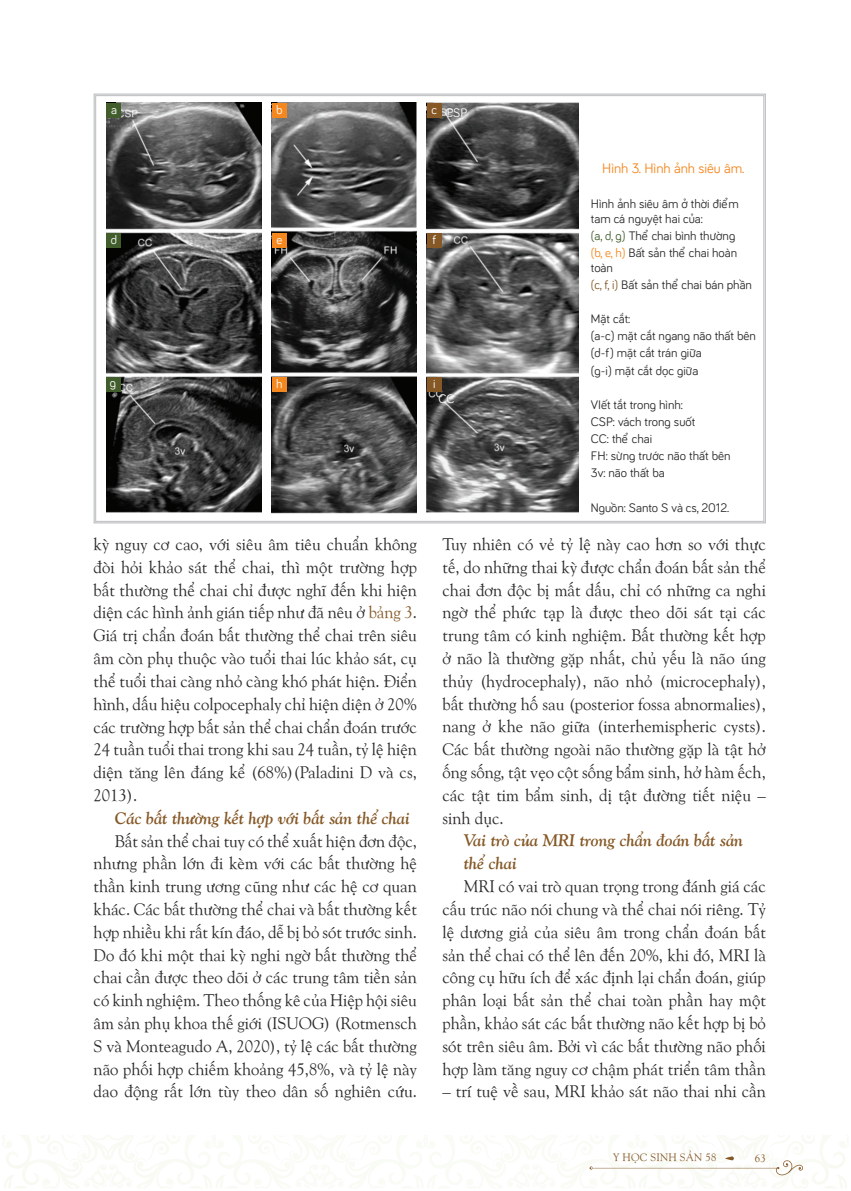
<style>
.page{position:relative;width:851px;height:1191px;background:#fff}
.page>*{position:absolute;margin:0;border:0;box-sizing:border-box;transform-origin:0 0}
.t1{font:16.8px/22.8px "UVN Giong Song";color:#2b292a;text-align:justify}
.t2{font:italic 700 16.8px/22.8px "UVN Giong Song";color:#865826}
.t3{font:14.25px "Bariol";color:#f5871f}
.t4{font:12.75px/17.1px "Bariol";color:#2b292a}
.t5{font:12.75px "Bariol";color:#fff}
.t6{font:10.8px "UVN Giong Song";letter-spacing:.02em;color:#865826}
.s1{color:#415d2b}
.s2{color:#f5871f}
.s3{color:#865826}
</style>
<div class="page">
<svg style="left:3px;top:1135px;width:844px;height:53px"></svg>
<svg style="left:93px;top:93px;width:673px;height:431px"></svg>
<img style="left:106px;top:103px;width:155px;height:410px">
<div style="left:106px;top:376px;width:15px;height:15px;background:#415d2b"></div>
<div style="left:106px;top:233px;width:15px;height:15px;background:#415d2b"></div>
<div style="left:106px;top:103px;width:15px;height:15px;background:#415d2b"></div>
<div style="left:272px;top:103px;width:15px;height:15px;background:#f5871f"></div>
<div style="left:272px;top:233px;width:15px;height:15px;background:#f5871f"></div>
<div style="left:272px;top:376px;width:15px;height:15px;background:#f5871f"></div>
<div style="left:427px;top:103px;width:15px;height:15px;background:#865826"></div>
<div style="left:427px;top:233px;width:15px;height:15px;background:#865826"></div>
<div style="left:427px;top:376px;width:15px;height:15px;background:#865826"></div>
<p class="t5" style="left:111px;top:100px;width:7px">a</p>
<p class="t5" style="left:276px;top:100px;width:8px">b</p>
<p class="t5" style="left:431px;top:100px;width:7px">c</p>
<p class="t5" style="left:445px;top:104px;width:24px">CSP</p>
<p class="t5" style="left:111px;top:230px;width:8px">d</p>
<p class="t5" style="left:110px;top:373px;width:8px">g</p>
<p class="t5" style="left:276px;top:230px;width:7px">e</p>
<p class="t5" style="left:276px;top:374px;width:8px">h</p>
<p class="t5" style="left:432px;top:230px;width:5px">f</p>
<p class="t5" style="left:433px;top:374px;width:4px">i</p>
<p class="t5" style="left:438px;top:389px;width:18px">CC</p>
<p class="t3" style="left:602px;top:158px;width:144px">Hình 3. Hình ảnh siêu âm.</p>
<p class="t4" style="left:590px;top:195px;width:149px;line-height:15px">Hình ảnh siêu âm ở thời điểm tam cá nguyệt hai của:</p>
<p class="t4" style="left:590px;top:226px;width:148px"><span class="s1">(a, d, g)</span> Thể chai bình thường <span class="s2">(b, e, h)</span> Bất sản thể chai hoàn</p>
<p class="t4" style="left:590px;top:258px;width:163px">toàn<br><span class="s3">(c, f, i)</span> Bất sản thể chai bán phần</p>
<p class="t4" style="left:590px;top:309px;width:166px">Mặt cắt:<br>(a-c) mặt cắt ngang não thất bên (d-f) mặt cắt trán giữa<br>(g-i) mặt cắt dọc giữa</p>
<p class="t4" style="left:590px;top:395px;width:141px">VIết tắt trong hình:<br>CSP: vách trong suốt<br>CC: thể chai<br>FH: sừng trước não thất bên<br>3v: não thất ba</p>
<p class="t4" style="left:590px;top:498px;width:140px">Nguồn: Santo S và cs, 2012.</p>
<p class="t1" style="left:94px;top:531px;width:325px">kỳ nguy cơ cao, với siêu âm tiêu chuẩn không đòi hỏi khảo sát thể chai, thì một trường hợp bất thường thể chai chỉ được nghĩ đến khi hiện diện các hình ảnh gián tiếp như đã nêu ở <span class="s3">bảng 3</span>.<br>Giá trị chẩn đoán bất thường thể chai trên siêu âm còn phụ thuộc vào tuổi thai lúc khảo sát, cụ thể tuổi thai càng nhỏ càng khó phát hiện. Điển hình, dấu hiệu colpocephaly chỉ hiện diện ở 20% các trường hợp bất sản thể chai chẩn đoán trước 24 tuần tuổi thai trong khi sau 24 tuần, tỷ lệ hiện diện tăng lên đáng kể (68%)(Paladini D và cs, 2013).</p>
<p class="t2" style="left:115px;top:805px;width:296px">Các bất thường kết hợp với bất sản thể chai</p>
<p class="t1" style="left:94px;top:827px;width:325px;text-indent:21px">Bất sản thể chai tuy có thể xuất hiện đơn độc, nhưng phần lớn đi kèm với các bất thường hệ thần kinh trung ương cũng như các hệ cơ quan khác. Các bất thường thể chai và bất thường kết hợp nhiều khi rất kín đáo, dễ bị bỏ sót trước sinh.<br>Do đó khi một thai kỳ nghi ngờ bất thường thể chai cần được theo dõi ở các trung tâm tiền sản có kinh nghiệm. Theo thống kê của Hiệp hội siêu âm sản phụ khoa thế giới (ISUOG) (Rotmensch S và Monteagudo A, 2020), tỷ lệ các bất thường não phối hợp chiếm khoảng 45,8%, và tỷ lệ này dao động rất lớn tùy theo dân số nghiên cứu.</p>
<p class="t1" style="left:442px;top:531px;width:325px">Tuy nhiên có vẻ tỷ lệ này cao hơn so với thực tế, do những thai kỳ được chẩn đoán bất sản thể chai đơn độc bị mất dấu, chỉ có những ca nghi ngờ thể phức tạp là được theo dõi sát tại các trung tâm có kinh nghiệm. Bất thường kết hợp ở não là thường gặp nhất, chủ yếu là não úng thủy (hydrocephaly), não nhỏ (microcephaly), bất thường hố sau (posterior fossa abnormalies), nang ở khe não giữa (interhemispheric cysts).<br>Các bất thường ngoài não thường gặp là tật hở ống sống, tật vẹo cột sống bẩm sinh, hở hàm ếch, các tật tim bẩm sinh, dị tật đường tiết niệu – sinh dục.</p>
<p class="t2" style="left:463px;top:827px;width:281px">Vai trò của MRI trong chẩn đoán bất sản thể chai</p>
<p class="t1" style="left:442px;top:873px;width:325px;text-indent:21px">MRI có vai trò quan trọng trong đánh giá các cấu trúc não nói chung và thể chai nói riêng. Tỷ lệ dương giả của siêu âm trong chẩn đoán bất sản thể chai có thể lên đến 20%, khi đó, MRI là công cụ hữu ích để xác định lại chẩn đoán, giúp phân loại bất sản thể chai toàn phần hay một phần, khảo sát các bất thường não kết hợp bị bỏ sót trên siêu âm. Bởi vì các bất thường não phối hợp làm tăng nguy cơ chậm phát triển tâm thần</p>
<p class="t1" style="left:442px;top:1078px;width:325px">– trí tuệ về sau, MRI khảo sát não thai nhi cần</p>
<p class="t6" style="left:613px;top:1149px;width:105px">Y HỌC SINH SẢN 58</p>
<p class="t6" style="left:754px;top:1149px;width:12px">63</p>
</div>
